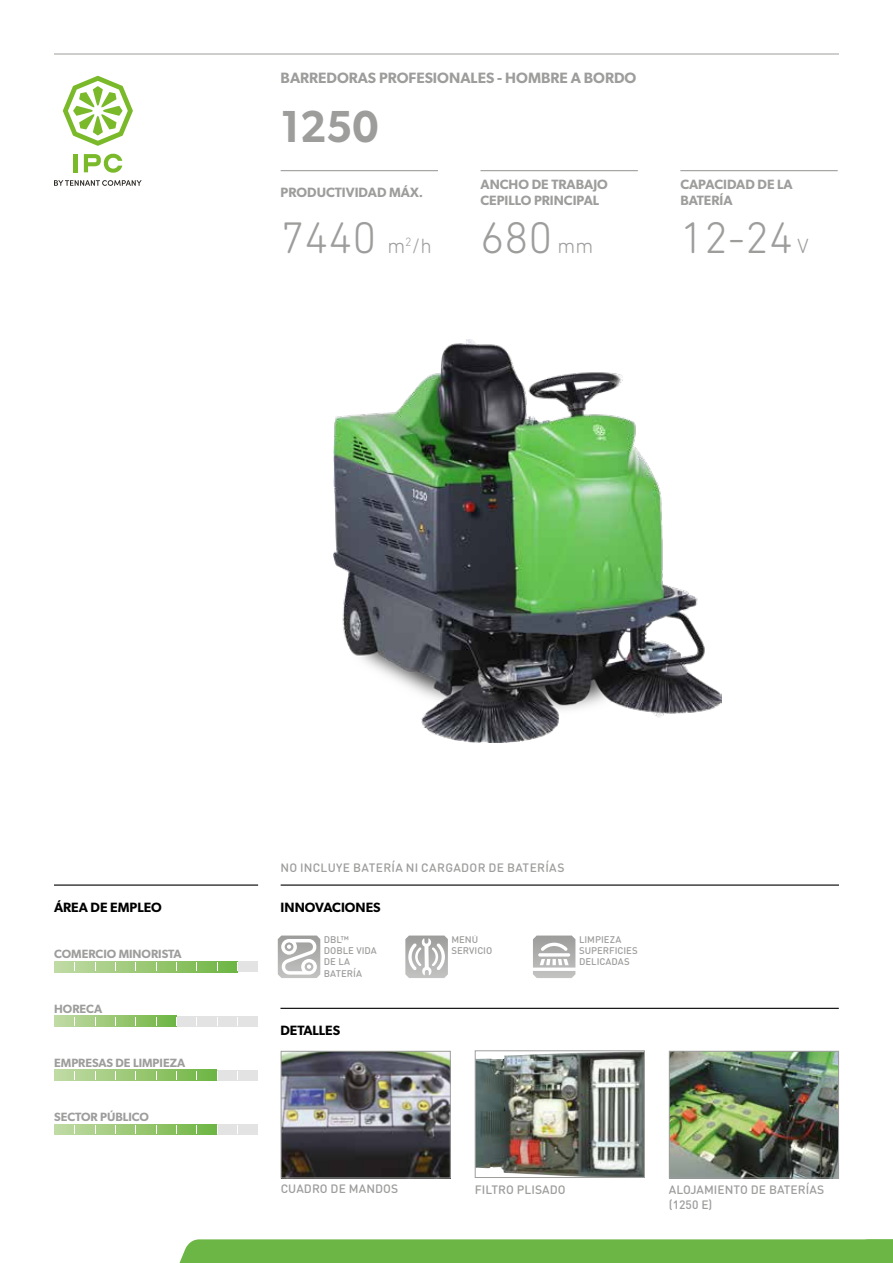
<style>
.page{position:relative;width:893px;height:1263px;background:#fff}
.page>*{position:absolute;margin:0;border:0;box-sizing:border-box;transform-origin:0 0}
.t1{font:300 45px "DIN Next Rounded LT Pro";color:#9d9d9c}
.t2{font:600 45px "Gibson";color:#9d9d9c;scale:.93 1}
.t3{font:600 15px "Gibson";color:#9d9d9c}
.t4{font:600 13.5px/16.2px "Gibson";color:#9d9d9c}
.t5{font:600 13.5px "Gibson";color:#000}
.t6{font:500 12px/15.5px "DIN Round Pro";letter-spacing:.005em;color:#9d9d9c}
.t7{font:600 12px "Gibson";color:#9d9d9c}
.t8{font:500 12px "DIN Round Pro";letter-spacing:.025em;color:#9d9d9c}
.t9{font:500 9.6px/11.2px "DIN Round Pro";letter-spacing:-.005em;color:#9d9d9c}
.s1{font-size:21px}
</style>
<div class="page">
<hr style="left:54px;top:54px;width:785px;height:1px;background:#9d9d9c">
<div style="left:179px;top:1239px;width:714px;height:24px;background:#6bb644"></div>
<img style="left:671px;top:1053px;width:166px;height:123px">
<div style="left:669px;top:1051px;width:170px;height:127px;border:1px solid #9d9d9c"></div>
<img style="left:283px;top:1053px;width:166px;height:123px">
<div style="left:281px;top:1051px;width:170px;height:127px;border:1px solid #9d9d9c"></div>
<hr style="left:281px;top:170px;width:157px;height:1px;background:#9d9d9c">
<hr style="left:480px;top:170px;width:158px;height:1px;background:#9d9d9c">
<hr style="left:680px;top:170px;width:158px;height:1px;background:#9d9d9c">
<hr style="left:54px;top:884px;width:204px;height:2px;background:#000">
<hr style="left:281px;top:884px;width:558px;height:2px;background:#000">
<hr style="left:280px;top:1008px;width:559px;height:1px;background:#000">
<img style="left:333px;top:339px;width:389px;height:403px">
<div style="left:54px;top:961px;width:204px;height:11px;background:#e3e3e3"></div>
<svg style="left:54px;top:961px;width:183px;height:11px"></svg>
<div style="left:54px;top:1070px;width:204px;height:10px;background:#e3e3e3"></div>
<svg style="left:54px;top:1070px;width:163px;height:10px"></svg>
<div style="left:54px;top:1016px;width:204px;height:10px;background:#e3e3e3"></div>
<svg style="left:54px;top:1016px;width:122px;height:10px"></svg>
<div style="left:54px;top:1124px;width:204px;height:11px;background:#e3e3e3"></div>
<svg style="left:54px;top:1124px;width:163px;height:11px"></svg>
<svg style="left:278px;top:935px;width:42px;height:43px"></svg>
<svg style="left:405px;top:935px;width:43px;height:43px"></svg>
<img style="left:477px;top:1052px;width:166px;height:124px">
<div style="left:475px;top:1050px;width:170px;height:128px;border:1px solid #9d9d9c"></div>
<svg style="left:533px;top:935px;width:42px;height:43px"></svg>
<hr style="left:74px;top:154px;width:4px;height:18px;background:#7ab929">
<svg style="left:84px;top:154px;width:38px;height:19px"></svg>
<svg style="left:63px;top:76px;width:70px;height:70px"></svg>
<svg style="left:54px;top:180px;width:88px;height:6px"></svg>
<p class="t3" style="left:281px;top:69px;width:357px">BARREDORAS PROFESIONALES - HOMBRE A BORDO</p>
<h1 class="t2" style="left:281px;top:100px;width:107px">1250</h1>
<p class="t4" style="left:281px;top:184px;width:144px">PRODUCTIVIDAD MÁX.</p>
<p class="t4" style="left:480px;top:176px;width:129px">ANCHO DE TRABAJO<br>CEPILLO PRINCIPAL</p>
<p class="t4" style="left:680px;top:176px;width:114px">CAPACIDAD DE LA<br>BATERÍA</p>
<h1 class="t1" style="left:281px;top:212px;width:314px">7440 <span class="s1">m</span><sup>2</sup><span class="s1">/h</span> 680 <span class="s1">mm</span></h1>
<h1 class="t1" style="left:680px;top:212px;width:130px">12-24 <span class="s1">V</span></h1>
<p class="t8" style="left:280px;top:860px;width:286px">NO INCLUYE BATERÍA NI CARGADOR DE BATERÍAS</p>
<p class="t5" style="left:54px;top:899px;width:109px">ÁREA DE EMPLEO</p>
<p class="t5" style="left:281px;top:899px;width:102px">INNOVACIONES</p>
<p class="t7" style="left:54px;top:947px;width:129px">COMERCIO MINORISTA</p>
<p class="t7" style="left:54px;top:1001px;width:50px">HORECA</p>
<p class="t7" style="left:54px;top:1055px;width:132px">EMPRESAS DE LIMPIEZA</p>
<p class="t7" style="left:54px;top:1109px;width:96px">SECTOR PÚBLICO</p>
<p class="t9" style="left:324px;top:933px;width:55px">DBL™<br>DOBLE VIDA<br>DE LA<br>BATERÍA</p>
<p class="t9" style="left:451px;top:933px;width:42px">MENÚ<br>SERVICIO</p>
<p class="t5" style="left:280px;top:1022px;width:61px">DETALLES</p>
<p class="t9" style="left:579px;top:933px;width:60px">LIMPIEZA<br>SUPERFICIES<br>DELICADAS</p>
<p class="t6" style="left:281px;top:1181px;width:119px">CUADRO DE MANDOS</p>
<p class="t6" style="left:475px;top:1181px;width:92px">FILTRO PLISADO</p>
<p class="t6" style="left:669px;top:1181px;width:157px">ALOJAMIENTO DE BATERÍAS (1250 E)</p>
</div>
